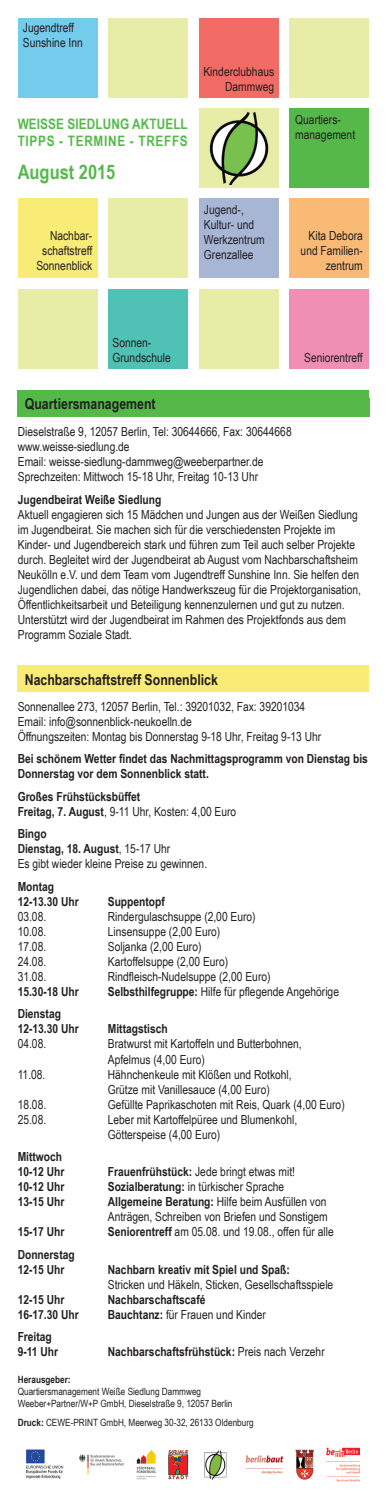
<style>
.page{position:relative;width:387px;height:1503px;background:#fff}
.page>*{position:absolute;margin:0;border:0;box-sizing:border-box;transform-origin:0 0}
.t1{font:700 20px "Arial Narrow";color:#55b94a}
.t2{font:700 15px "Arial Narrow";color:#231f20}
.t3{font:700 14.38px/17.2px "Arial Narrow";letter-spacing:.005em;color:#55b94a}
.t4{font:12.5px/15px "Arial Narrow";color:#231f20}
.t5{font:700 12.5px/15px "Arial Narrow";color:#231f20}
.t6{font:10px/12px "Arial Narrow";color:#231f20}
.t7{font:700 10px "Arial Narrow";color:#231f20}
.s1{font-weight:400}
.s2{font-weight:700}
</style>
<div class="page">
<div style="left:18px;top:18px;width:79px;height:79px;background:#73ccec"></div>
<div style="left:198px;top:18px;width:80px;height:79px;background:#f26b64"></div>
<div style="left:108px;top:18px;width:80px;height:79px;background:#e7eda6"></div>
<div style="left:289px;top:18px;width:80px;height:79px;background:#e7eda6"></div>
<div style="left:198px;top:108px;width:80px;height:80px;background:#e7eda6"></div>
<div style="left:289px;top:198px;width:79px;height:80px;background:#f9ba75"></div>
<div style="left:18px;top:198px;width:79px;height:80px;background:#f8eb76"></div>
<div style="left:108px;top:198px;width:80px;height:80px;background:#e7eda6"></div>
<div style="left:18px;top:289px;width:79px;height:80px;background:#e7eda6"></div>
<div style="left:289px;top:289px;width:80px;height:80px;background:#ef8fb3"></div>
<div style="left:198px;top:198px;width:80px;height:80px;background:#a8b6d6"></div>
<div style="left:108px;top:289px;width:80px;height:80px;background:#50c1b5"></div>
<div style="left:198px;top:289px;width:80px;height:80px;background:#e7eda6"></div>
<div style="left:289px;top:108px;width:80px;height:80px;background:#55b94a"></div>
<img style="left:209px;top:112px;width:60px;height:73px">
<img style="left:27px;top:1447px;width:332px;height:35px">
<div style="left:18px;top:665px;width:351px;height:27px;background:#f8eb76"></div>
<div style="left:18px;top:390px;width:351px;height:26px;background:#55b94a"></div>
<p class="t4" style="left:23px;top:20px;width:61px">Jugendtreff<br>Sunshine Inn</p>
<p class="t3" style="left:18px;top:115px;width:171px">WEISSE SIEDLUNG AKTUELL<br>TIPPS - TERMINE - TREFFS</p>
<h1 class="t1" style="left:18px;top:157px;width:99px">August 2015</h1>
<p class="t4" style="left:36px;top:228px;width:57px;text-align:right">Nachbar&shy;schaftstreff<br>Sonnenblick</p>
<p class="t4" style="left:203px;top:63px;width:72px;text-align:right">Kinderclubhaus<br>Dammweg</p>
<p class="t4" style="left:204px;top:201px;width:62px">Jugend-,<br>Kultur- und<br>Werkzentrum<br>Grenzallee</p>
<p class="t4" style="left:295px;top:112px;width:61px">Quartiers&shy;management</p>
<p class="t4" style="left:300px;top:228px;width:64px;text-align:right">Kita Debora und Familien&shy;zentrum</p>
<p class="t4" style="left:112px;top:334px;width:60px">Sonnen-<br>Grundschule</p>
<p class="t2" style="left:25px;top:392px;width:132px">Quartiersmanagement</p>
<p class="t4" style="left:304px;top:350px;width:60px">Seniorentreff</p>
<p class="t4" style="left:18px;top:424px;width:275px">Dieselstraße 9, 12057 Berlin, Tel: 30644666, Fax: 30644668 www.weisse-siedlung.de<br>Email: weisse-siedlung-dammweg@weeberpartner.de Sprechzeiten: Mittwoch 15-18 Uhr, Freitag 10-13 Uhr</p>
<p class="t5" style="left:18px;top:491px;width:145px">Jugendbeirat Weiße Siedlung</p>
<p class="t4" style="left:18px;top:506px;width:344px">Aktuell engagieren sich 15 Mädchen und Jungen aus der Weißen Siedlung im Jugendbeirat. Sie machen sich für die verschiedensten Projekte im Kinder- und Jugendbereich stark und führen zum Teil auch selber Projekte durch. Begleitet wird der Jugendbeirat ab August vom Nachbarschaftsheim Neukölln e.V. und dem Team vom Jugendtreff Sunshine Inn. Sie helfen den Jugendlichen dabei, das nötige Handwerkszeug für die Projektorganisation, Öffentlichkeitsarbeit und Beteiligung kennenzulernen und gut zu nutzen.<br>Unterstützt wird der Jugendbeirat im Rahmen des Projektfonds aus dem Programm Soziale Stadt.</p>
<p class="t2" style="left:25px;top:668px;width:194px">Nachbarschaftstreff Sonnenblick</p>
<p class="t4" style="left:18px;top:698px;width:304px">Sonnenallee 273, 12057 Berlin, Tel.: 39201032, Fax: 39201034<br>Email: info@sonnenblick-neukoelln.de<br>Öffnungszeiten: Montag bis Donnerstag 9-18 Uhr, Freitag 9-13 Uhr</p>
<p class="t5" style="left:18px;top:751px;width:351px">Bei schönem Wetter findet das Nachmittagsprogramm von Dienstag bis<br>Donnerstag vor dem Sonnenblick statt.</p>
<p class="t5" style="left:18px;top:788px;width:220px">Großes Frühstücksbüffet<br>Freitag, 7. August<span class="s1">, 9-11 Uhr, Kosten: 4,00 Euro</span></p>
<p class="t4" style="left:18px;top:826px;width:191px"><span class="s2">Bingo<br>Dienstag, 18. August</span>, 15-17 Uhr<br>Es gibt wieder kleine Preise zu gewinnen.</p>
<p class="t5" style="left:18px;top:878px;width:62px">Montag<br>12-13.30 Uhr</p>
<p class="t5" style="left:108px;top:893px;width:58px">Suppentopf</p>
<p class="t4" style="left:18px;top:908px;width:30px">03.08.</p>
<p class="t4" style="left:108px;top:908px;width:149px">Rindergulaschsuppe (2,00 Euro)</p>
<p class="t4" style="left:18px;top:923px;width:30px">10.08.</p>
<p class="t4" style="left:108px;top:923px;width:114px">Linsensuppe (2,00 Euro)</p>
<p class="t4" style="left:18px;top:938px;width:30px">17.08.</p>
<p class="t4" style="left:108px;top:938px;width:95px">Soljanka (2,00 Euro)</p>
<p class="t4" style="left:18px;top:953px;width:30px">24.08.</p>
<p class="t4" style="left:108px;top:953px;width:122px">Kartoffelsuppe (2,00 Euro)</p>
<p class="t4" style="left:18px;top:968px;width:30px">31.08.</p>
<p class="t4" style="left:108px;top:968px;width:164px">Rindfleisch-Nudelsuppe (2,00 Euro)</p>
<p class="t5" style="left:18px;top:983px;width:62px">15.30-18 Uhr</p>
<p class="t4" style="left:108px;top:983px;width:232px"><span class="s2">Selbsthilfegruppe:</span> Hilfe für pflegende Angehörige</p>
<p class="t5" style="left:18px;top:1006px;width:62px">Dienstag<br>12-13.30 Uhr</p>
<p class="t5" style="left:108px;top:1021px;width:61px">Mittagstisch</p>
<p class="t4" style="left:18px;top:1036px;width:30px">04.08.</p>
<p class="t4" style="left:108px;top:1036px;width:195px">Bratwurst mit Kartoffeln und Butterbohnen,<br>Apfelmus (4,00 Euro)</p>
<p class="t4" style="left:18px;top:1066px;width:29px">11.08.</p>
<p class="t4" style="left:108px;top:1066px;width:185px">Hähnchenkeule mit Klößen und Rotkohl,<br>Grütze mit Vanillesauce (4,00 Euro)</p>
<p class="t4" style="left:18px;top:1096px;width:30px">18.08.</p>
<p class="t4" style="left:108px;top:1096px;width:238px">Gefüllte Paprikaschoten mit Reis, Quark (4,00 Euro)</p>
<p class="t4" style="left:18px;top:1111px;width:30px">25.08.</p>
<p class="t4" style="left:108px;top:1111px;width:190px">Leber mit Kartoffelpüree und Blumenkohl,<br>Götterspeise (4,00 Euro)</p>
<p class="t5" style="left:18px;top:1148px;width:48px">Mittwoch<br>10-12 Uhr</p>
<p class="t4" style="left:108px;top:1163px;width:188px"><span class="s2">Frauenfrühstück:</span> Jede bringt etwas mit!</p>
<p class="t5" style="left:18px;top:1178px;width:48px">10-12 Uhr</p>
<p class="t4" style="left:108px;top:1178px;width:178px"><span class="s2">Sozialberatung:</span> in türkischer Sprache</p>
<p class="t5" style="left:18px;top:1193px;width:48px">13-15 Uhr</p>
<p class="t4" style="left:108px;top:1193px;width:221px"><span class="s2">Allgemeine Beratung:</span> Hilfe beim Ausfüllen von<br>Anträgen, Schreiben von Briefen und Sonstigem</p>
<p class="t5" style="left:18px;top:1223px;width:48px">15-17 Uhr</p>
<p class="t4" style="left:108px;top:1223px;width:227px"><span class="s2">Seniorentreff</span> am 05.08. und 19.08., offen für alle</p>
<p class="t5" style="left:18px;top:1246px;width:58px">Donnerstag<br>12-15 Uhr</p>
<p class="t5" style="left:108px;top:1261px;width:183px">Nachbarn kreativ mit Spiel und Spaß:</p>
<p class="t4" style="left:108px;top:1276px;width:227px">Stricken und Häkeln, Sticken, Gesellschaftsspiele</p>
<p class="t5" style="left:18px;top:1291px;width:48px">12-15 Uhr</p>
<p class="t5" style="left:108px;top:1291px;width:99px">Nachbarschaftscafé</p>
<p class="t5" style="left:18px;top:1306px;width:62px">16-17.30 Uhr</p>
<p class="t4" style="left:108px;top:1306px;width:159px"><span class="s2">Bauchtanz:</span> für Frauen und Kinder</p>
<p class="t5" style="left:18px;top:1328px;width:42px">Freitag<br>9-11 Uhr</p>
<p class="t5" style="left:108px;top:1343px;width:218px">Nachbarschaftsfrühstück: <span class="s1">Preis nach Verzehr</span></p>
<p class="t7" style="left:18px;top:1371px;width:54px">Herausgeber:</p>
<p class="t6" style="left:18px;top:1384px;width:216px">Quartiersmanagement Weiße Siedlung Dammweg<br>Weeber+Partner/W+P GmbH, Dieselstraße 9, 12057 Berlin</p>
<p class="t6" style="left:18px;top:1416px;width:237px"><span class="s2">Druck:</span> CEWE-PRINT GmbH, Meerweg 30-32, 26133 Oldenburg</p>
</div>
